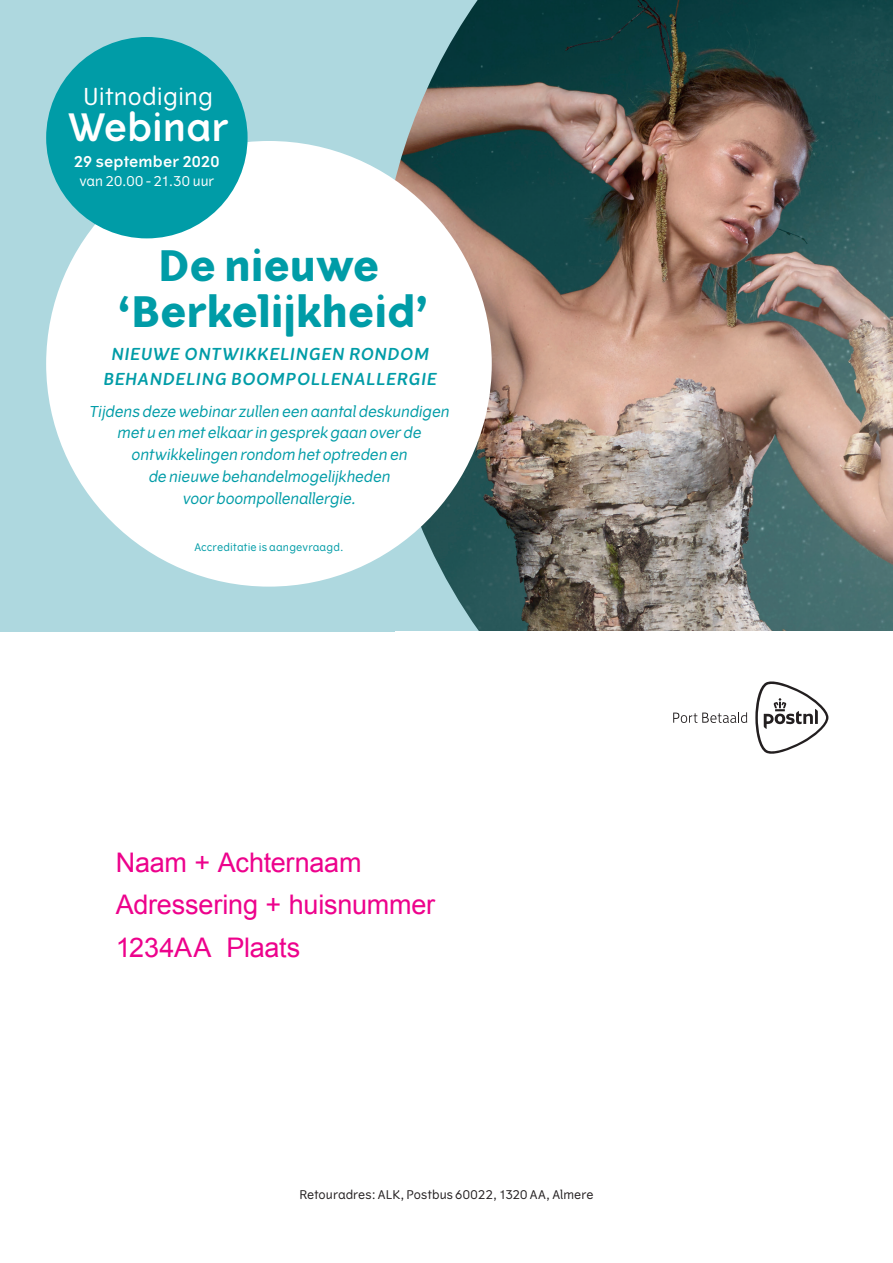
<style>
.page{position:relative;width:893px;height:1263px;background:#fff}
.page>*{position:absolute;margin:0;border:0;box-sizing:border-box;transform-origin:0 0}
.t1{font:700 42px/46.5px "Vertigo";letter-spacing:-.005em;color:#009ca7;text-align:center}
.t2{font:600 37.8px "Vertigo";letter-spacing:-.01em;color:#fff}
.t3{font:27px/42.5px "Arial";letter-spacing:-.01em;color:#ed028c}
.t4{font:23.4px "Vertigo";letter-spacing:.005em;color:#fff}
.t5{font:600 16.5px/24px "Vertigo";color:#009ca7;text-align:center}
.t6{font:italic 15px/21.9px "Vertigo";letter-spacing:-.005em;color:#009ca7;text-align:center}
.t7{font:600 14.85px "Vertigo";letter-spacing:.01em;color:#fff}
.t8{font:13.5px "Vertigo";letter-spacing:.005em;color:#fff}
.t9{font:12px "Vertigo";letter-spacing:.01em;color:#231f20}
.t10{font:10.5px "Vertigo";letter-spacing:.02em;color:#009ca7}
</style>
<div class="page">
<div style="left:0;top:0;width:893px;height:631px;background:#aed8df"></div>
<img style="left:378px;top:0;width:515px;height:632px">
<div style="left:46px;top:141px;width:446px;height:446px;background:#fff;border-radius:50%"></div>
<div style="left:46px;top:37px;width:202px;height:201px;background:#009ca7;border-radius:50%"></div>
<div style="left:395px;top:631px;width:498px;height:347px;background:#fff"></div>
<svg style="left:755px;top:681px;width:73px;height:73px"></svg>
<svg style="left:673px;top:712px;width:74px;height:11px"></svg>
<h3 class="t4" style="left:83px;top:83px;width:131px">Uitnodiging</h3>
<h2 class="t2" style="left:68px;top:105px;width:162px">Webinar</h2>
<p class="t7" style="left:74px;top:153px;width:147px">29 september 2020</p>
<p class="t8" style="left:79px;top:174px;width:136px">van 20.00 - 21.30 uur</p>
<h1 class="t1" style="left:117px;top:242px;width:313px">De nieuwe ‘Berkelijkheid’</h1>
<p class="t5" style="left:103px;top:343px;width:338px">NIEUWE ONTWIKKELINGEN RONDOM<br>BEHANDELING BOOMPOLLENALLERGIE</p>
<p class="t6" style="left:89px;top:400px;width:365px">Tijdens deze webinar zullen een aantaldeskundigen metu en metelkaar in gesprek gaan over de ontwikkelingen rondom hetoptreden en<br>de nieuwe behandelmogelijkheden<br>voor boompollenallergie.</p>
<p class="t10" style="left:194px;top:541px;width:151px">Accreditatie is aangevraagd.</p>
<h3 class="t3" style="left:116px;top:841px;width:321px">Naam + Achternaam<br>Adressering + huisnummer<br>1234AA Plaats</h3>
<p class="t9" style="left:299px;top:1188px;width:296px">Retouradres: ALK, Postbus 60022, 1320 AA, Almere</p>
</div>
